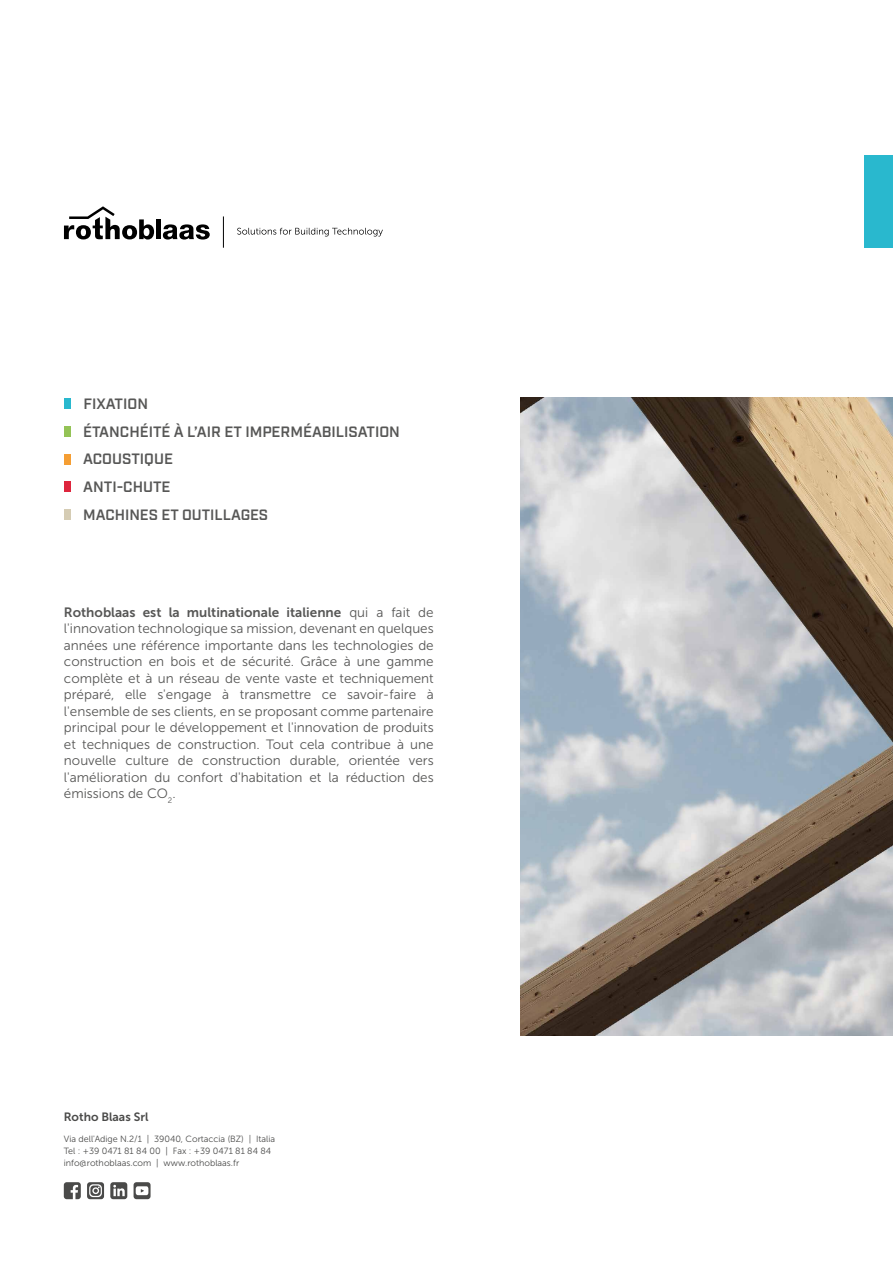
<style>
.page{position:relative;width:893px;height:1263px;background:#fff}
.page>*{position:absolute;margin:0;border:0;box-sizing:border-box;transform-origin:0 0}
.t1{font:600 15px/27.9px "Industry";color:#575756}
.t2{font:13.5px/16.5px "Museo Sans 300";color:#575756;text-align:justify}
.t3{font:13.5px "Museo Sans 700";color:#575756}
.t4{font:12px "Museo Sans 700";color:#4a4a49}
.t5{font:9px/12px "Museo Sans 300";color:#4a4a49}
.s1{font-family:"Museo Sans 300"}
</style>
<div class="page">
<img style="left:520px;top:398px;width:373px;height:637px">
<div style="left:64px;top:398px;width:6px;height:11px;background:#29b8ce"></div>
<div style="left:64px;top:426px;width:6px;height:10px;background:#94c356"></div>
<div style="left:64px;top:453px;width:6px;height:11px;background:#f59e33"></div>
<div style="left:64px;top:481px;width:6px;height:11px;background:#de253d"></div>
<div style="left:64px;top:509px;width:6px;height:11px;background:#d5ccb4"></div>
<svg style="left:64px;top:206px;width:90px;height:34px"></svg>
<div style="left:156px;top:219px;width:5px;height:20px;background:#000"></div>
<svg style="left:163px;top:224px;width:47px;height:16px"></svg>
<svg style="left:237px;top:228px;width:146px;height:8px"></svg>
<hr style="left:223px;top:216px;width:1px;height:32px;background:#000">
<div style="left:864px;top:155px;width:29px;height:93px;background:#29b8ce"></div>
<svg style="left:64px;top:1182px;width:17px;height:17px"></svg>
<svg style="left:134px;top:1182px;width:17px;height:17px"></svg>
<svg style="left:110px;top:1182px;width:17px;height:17px"></svg>
<svg style="left:87px;top:1182px;width:17px;height:17px"></svg>
<p class="t1" style="left:83px;top:390px;width:318px">FIXATION<br>ÉTANCHÉITÉ À L’AIR ET IMPERMÉABILISATION</p>
<p class="t1" style="left:83px;top:446px;width:91px">ACOUSTIQUE</p>
<p class="t1" style="left:83px;top:474px;width:187px">ANTI-CHUTE<br>MACHINES ET OUTILLAGES</p>
<p class="t3" style="left:64px;top:605px;width:371px">Rothoblaas est la multinationale italienne <span class="s1">qui a fait de</span></p>
<p class="t2" style="left:64px;top:620px;width:371px">l'innovation technologique sa mission, devenant en quelques années une référence importante dans les technologies de construction en bois et de sécurité. Grâce à une gamme complète et à un réseau de vente vaste et techniquement préparé, elle s'engage à transmettre ce savoir-faire à l'ensemble de ses clients, en se proposant comme partenaire principal pour le développement et l'innovation de produits et techniques de construction. Tout cela contribue à une nouvelle culture de construction durable, orientée vers l'amélioration du confort d'habitation et la réduction des émissions de CO<sub>2</sub>.</p>
<p class="t4" style="left:64px;top:1110px;width:86px">Rotho Blaas Srl</p>
<p class="t5" style="left:64px;top:1133px;width:213px">Via dell'Adige N.2/1 | 39040, Cortaccia (BZ) | Italia<br>Tel : +39 0471 81 84 00 | Fax : +39 0471 81 84 84 info@rothoblaas.com | www.rothoblaas.fr</p>
</div>
